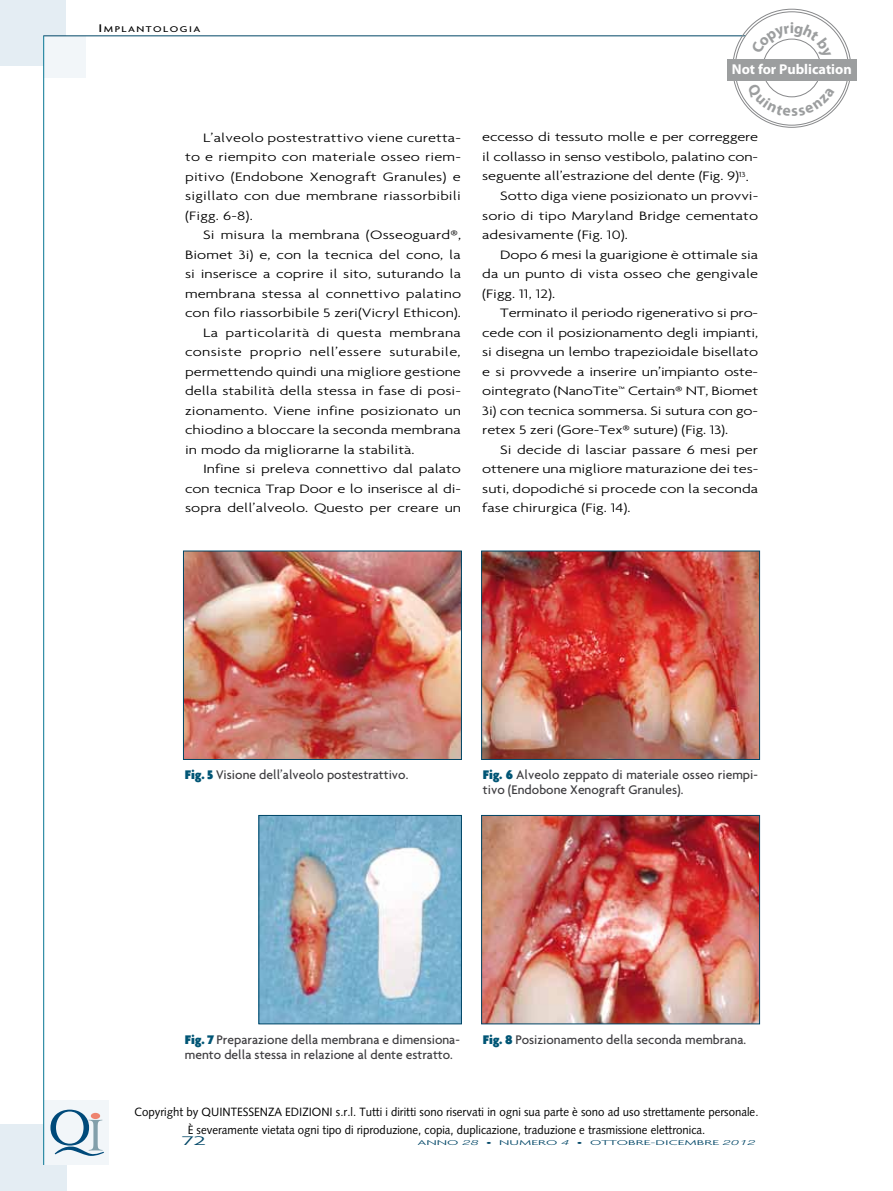
<style>
.page{position:relative;width:893px;height:1191px;background:#fff}
.page>*{position:absolute;margin:0;border:0;box-sizing:border-box;transform-origin:0 0}
.t1{font:700 14.25px "Myriad Pro";color:#fff}
.t2{font:500 13.5px/15px "Agenda";color:#3e3d40}
.t3{font:300 13.5px "Agenda";color:#004666;scale:2 1}
.t4{font:300 13.2px/19.5px "Agenda";color:#000;text-align:justify;scale:1.25 1}
.t5{font:12px/18px "Syntax";color:#000;text-align:center;scale:.95 1}
.t6{font:500 9px "Agenda";letter-spacing:.135em;color:#000;scale:1.25 1}
.t7{font:300 7.5px "Agenda";color:#004666;scale:2 1}
.s1{font-size:12px}
.s2{font-weight:900;color:#005575}
.s3{font-family:"Nimbus Sans Novus T";font-weight:400;font-style:italic}
</style>
<div class="page">
<div style="left:0;top:1124px;width:67px;height:67px;background:#e4edf3"></div>
<div style="left:44px;top:1100px;width:65px;height:65px;background:#f2f6f9"></div>
<svg style="left:50px;top:1109px;width:54px;height:47px"></svg>
<div style="left:91px;top:1112px;width:9px;height:7px;background:#ee8470;border-radius:50%"></div>
<div style="left:0;top:0;width:66px;height:66px;background:#e4edf3"></div>
<div style="left:44px;top:36px;width:41px;height:42px;background:#f2f6f9"></div>
<hr style="left:43px;top:35px;width:765px;height:1px;background:#004666">
<hr style="left:43px;top:36px;width:1px;height:1129px;background:#067694">
<div style="left:735px;top:12px;width:113px;height:113px;background:#fff;border-radius:50%"></div>
<div style="left:727px;top:59px;width:130px;height:22px;background:#9c9e9f"></div>
<img style="left:185px;top:553px;width:275px;height:204px">
<div style="left:183px;top:551px;width:279px;height:208px;border:1px solid #004666"></div>
<img style="left:483px;top:553px;width:275px;height:204px">
<div style="left:481px;top:551px;width:279px;height:208px;border:1px solid #004666"></div>
<img style="left:261px;top:817px;width:199px;height:205px">
<div style="left:259px;top:815px;width:203px;height:209px;border:1px solid #004666"></div>
<img style="left:483px;top:817px;width:275px;height:205px">
<div style="left:481px;top:815px;width:279px;height:209px;border:1px solid #004666"></div>
<svg style="left:746px;top:83px;width:89px;height:33px"></svg>
<svg style="left:751px;top:22px;width:80px;height:37px"></svg>
<p class="t6" style="left:99px;top:23px;width:83px"><span class="s1">I</span>MPLANTOLOGIA</p>
<p class="t1" style="left:732px;top:60px;width:121px">Not for Publication</p>
<p class="t4" style="left:185px;top:127px;width:222px;text-indent:18px">L’alveolo postestrattivo viene curetta&shy;to e riempito con materiale osseo riem&shy;pitivo (Endobone Xenograft Granules) e sigillato con due membrane riassorbibili (Figg. 6-8).</p>
<p class="t4" style="left:203px;top:225px;width:208px">Si misura la membrana (Osseoguard®,</p>
<p class="t4" style="left:185px;top:244px;width:222px">Biomet 3i) e, con la tecnica del cono, la</p>
<p class="t4" style="left:185px;top:264px;width:222px">si inserisce a coprire il sito, suturando la</p>
<p class="t4" style="left:185px;top:283px;width:222px">membrana stessa al connettivo palatino</p>
<p class="t4" style="left:185px;top:303px;width:222px">con filo riassorbibile 5 zeri(Vicryl Ethicon).</p>
<p class="t4" style="left:203px;top:322px;width:208px">La particolarità di questa membrana</p>
<p class="t4" style="left:185px;top:342px;width:222px">consiste proprio nell’essere suturabile,</p>
<p class="t4" style="left:185px;top:361px;width:222px">permettendo quindi una migliore gestione</p>
<p class="t4" style="left:185px;top:381px;width:222px">della stabilità della stessa in fase di posi-</p>
<p class="t4" style="left:185px;top:400px;width:222px">zionamento. Viene infine posizionato un</p>
<p class="t4" style="left:185px;top:420px;width:222px">chiodino a bloccare la seconda membrana</p>
<p class="t4" style="left:185px;top:439px;width:185px">in modo da migliorarne la stabilità.</p>
<p class="t4" style="left:203px;top:459px;width:208px">Infine si preleva connettivo dal palato</p>
<p class="t4" style="left:185px;top:478px;width:222px">con tecnica Trap Door e lo inserisce al di-</p>
<p class="t4" style="left:185px;top:498px;width:222px">sopra dell’alveolo. Questo per creare un</p>
<p class="t4" style="left:482px;top:127px;width:222px">eccesso di tessuto molle e per correggere</p>
<p class="t4" style="left:482px;top:147px;width:222px">il collasso in senso vestibolo, palatino con-</p>
<p class="t4" style="left:482px;top:166px;width:215px">seguente all’estrazione del dente (Fig. 9)<sup>13</sup>.</p>
<p class="t4" style="left:500px;top:186px;width:208px">Sotto diga viene posizionato un provvi-</p>
<p class="t4" style="left:482px;top:205px;width:222px">sorio di tipo Maryland Bridge cementato</p>
<p class="t4" style="left:482px;top:225px;width:118px">adesivamente (Fig. 10).</p>
<p class="t4" style="left:500px;top:244px;width:208px">Dopo 6 mesi la guarigione è ottimale sia</p>
<p class="t4" style="left:482px;top:264px;width:222px">da un punto di vista osseo che gengivale</p>
<p class="t4" style="left:482px;top:283px;width:60px">(Figg. 11, 12).</p>
<p class="t4" style="left:500px;top:303px;width:208px">Terminato il periodo rigenerativo si pro-</p>
<p class="t4" style="left:482px;top:322px;width:222px">cede con il posizionamento degli impianti,</p>
<p class="t4" style="left:482px;top:342px;width:222px">si disegna un lembo trapezioidale bisellato</p>
<p class="t4" style="left:482px;top:361px;width:222px">e si provvede a inserire un’impianto oste-</p>
<p class="t4" style="left:482px;top:381px;width:222px">ointegrato (NanoTite™ Certain® NT, Biomet</p>
<p class="t4" style="left:482px;top:400px;width:222px">3i) con tecnica sommersa. Si sutura con go-</p>
<p class="t4" style="left:482px;top:420px;width:198px">retex 5 zeri (Gore-Tex® suture) (Fig. 13).</p>
<p class="t4" style="left:500px;top:439px;width:208px">Si decide di lasciar passare 6 mesi per</p>
<p class="t4" style="left:482px;top:459px;width:222px">ottenere una migliore maturazione dei tes-</p>
<p class="t4" style="left:482px;top:478px;width:222px">suti, dopodiché si procede con la seconda</p>
<p class="t4" style="left:482px;top:498px;width:120px">fase chirurgica (Fig. 14).</p>
<p class="t2" style="left:185px;top:767px;width:225px"><span class="s2">Fig. 5</span> Visione dell’alveolo postestrattivo.</p>
<p class="t2" style="left:483px;top:767px;width:276px"><span class="s2">Fig. 6</span> Alveolo zeppato di materiale osseo riempi&shy;tivo (Endobone Xenograft Granules).</p>
<p class="t2" style="left:185px;top:1031px;width:276px"><span class="s2">Fig. 7</span> Preparazione della membrana e dimensiona&shy;mento della stessa in relazione al dente estratto.</p>
<p class="t2" style="left:483px;top:1031px;width:265px"><span class="s2">Fig. 8</span> Posizionamento della seconda membrana.</p>
<p class="t5" style="left:134px;top:1103px;width:658px">Copyright by QUINTESSENZA EDIZIONI s.r.l. Tutti i diritti sono riservati in ogni sua parte è sono ad uso strettamente personale.<br>È severamente vietata ogni tipo di riproduzione, copia, duplicazione, traduzione e trasmissione elettronica.</p>
<p class="t3" style="left:182px;top:1133px;width:14px">72</p>
<p class="t7" style="left:417px;top:1138px;width:170px">ANNO <span class="s3">28</span> • NUMERO <span class="s3">4</span> • OTTOBRE-DICEMBRE <span class="s3">2012</span></p>
</div>
